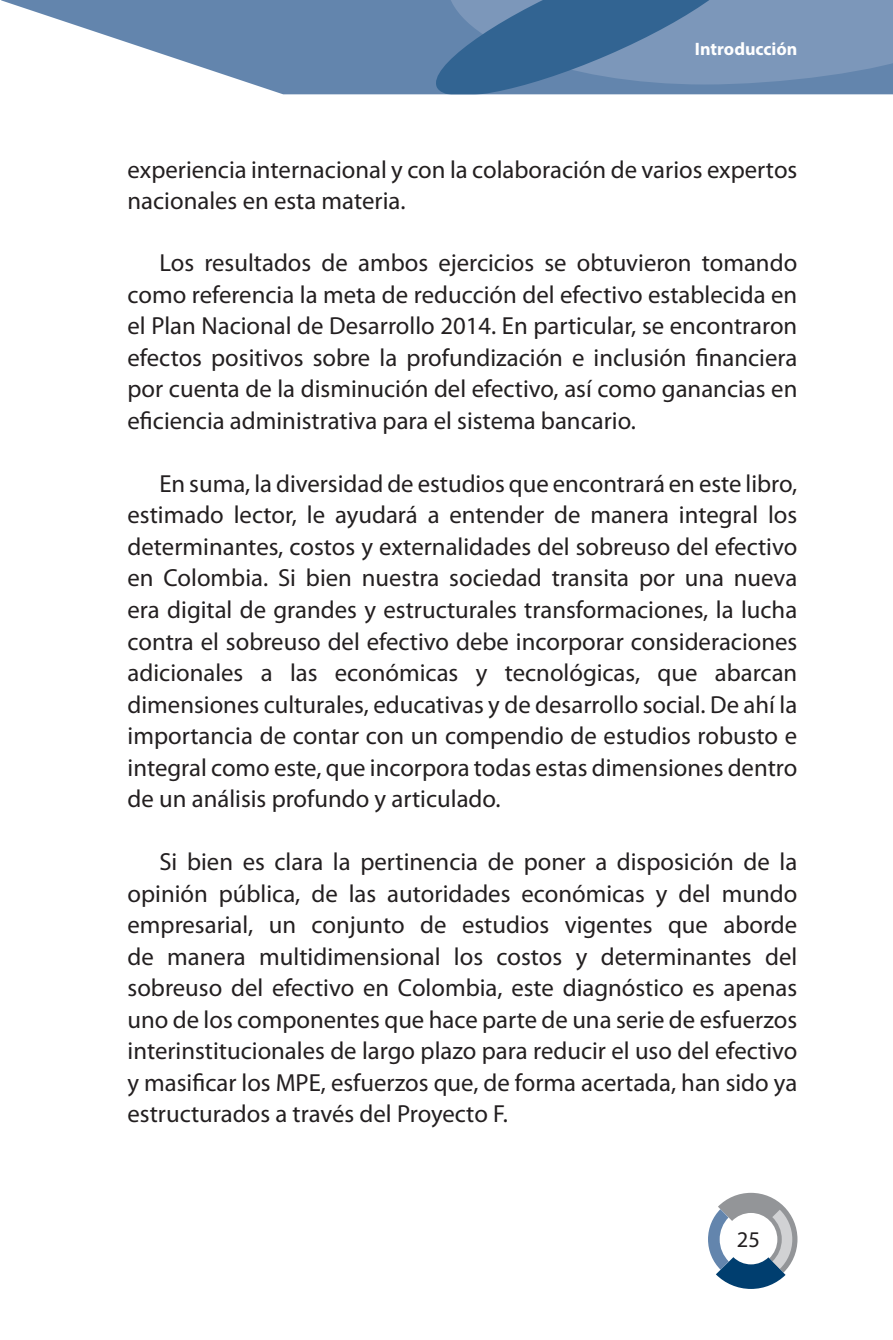
<style>
.page{position:relative;width:893px;height:1340px;background:#fff}
.page>*{position:absolute;margin:0;border:0;box-sizing:border-box;transform-origin:0 0}
.t1{font:24.75px/31.5px "Myriad Pro";color:#231f20;text-align:justify}
.t2{font:22.5px "Myriad Pro";color:#231f20}
.t3{font:700 18px "Myriad Pro";color:#fff}
</style>
<div class="page">
<svg style="left:708px;top:1192px;width:89px;height:96px"></svg>
<svg style="left:1px;top:0;width:427px;height:94px;fill:#6385ad"></svg>
<svg style="left:428px;top:0;width:465px;height:94px;background:#5f83aa"></svg>
<p class="t3" style="left:695px;top:37px;width:104px">Introducción</p>
<p class="t1" style="left:128px;top:154px;width:671px;line-height:30.8px">experiencia internacional y con la colaboración de varios expertos nacionales en esta materia.</p>
<p class="t1" style="left:128px;top:247px;width:671px;text-indent:32px">Los resultados de ambos ejercicios se obtuvieron tomando como referencia la meta de reducción del efectivo establecida en el Plan Nacional de Desarrollo 2014. En particular, se encontraron efectos positivos sobre la profundización e inclusión financiera por cuenta de la disminución del efectivo, así como ganancias en eficiencia administrativa para el sistema bancario.</p>
<p class="t1" style="left:128px;top:467px;width:671px;text-indent:32px">En suma, la diversidad de estudios que encontrará en este libro, estimado lector, le ayudará a entender de manera integral los determinantes, costos y externalidades del sobreuso del efectivo en Colombia. Si bien nuestra sociedad transita por una nueva era digital de grandes y estructurales transformaciones, la lucha contra el sobreuso del efectivo debe incorporar consideraciones adicionales a las económicas y tecnológicas, que abarcan dimensiones culturales, educativas y de desarrollo social. De ahí la importancia de contar con un compendio de estudios robusto e integral como este, que incorpora todas estas dimensiones dentro de un análisis profundo y articulado.</p>
<p class="t1" style="left:128px;top:845px;width:671px;text-indent:32px">Si bien es clara la pertinencia de poner a disposición de la opinión pública, de las autoridades económicas y del mundo empresarial, un conjunto de estudios vigentes que aborde de manera multidimensional los costos y determinantes del sobreuso del efectivo en Colombia, este diagnóstico es apenas uno de los componentes que hace parte de una serie de esfuerzos interinstitucionales de largo plazo para reducir el uso del efectivo y masificar los MPE, esfuerzos que, de forma acertada, han sido ya estructurados a través del Proyecto F.</p>
<p class="t2" style="left:737px;top:1225px;width:25px">25</p>
</div>
